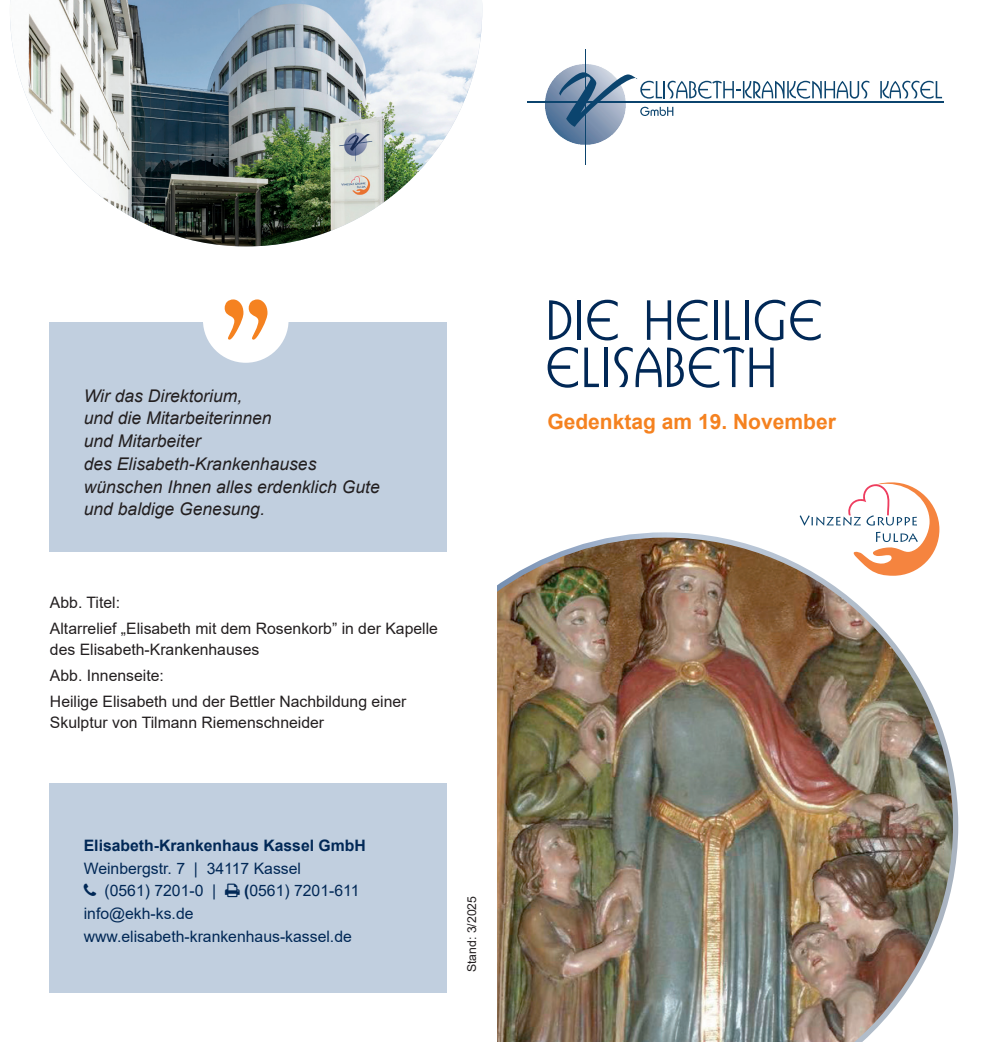
<style>
.page{position:relative;width:993px;height:1042px;background:#fff}
.page>*{position:absolute;margin:0;border:0;box-sizing:border-box;transform-origin:0 0}
.t1{font:500 52.5px/47.2px "Busorama IT Cby BT";letter-spacing:.03em;color:#012856}
.t2{font:700 21px "Arial";color:#f58220}
.t3{font:italic 17.5px/22.8px "Arial";color:#231f20}
.t4{font:15.75px/25.9px "Arial";color:#231f20}
.t5{font:15.75px/22.8px "Arial";color:#012856}
.t6{font:700 15.75px "Arial";color:#012856}
.t7{font:12.25px "Arial";color:#231f20}
.s1{font-weight:700}
</style>
<div class="page">
<img style="left:527px;top:49px;width:416px;height:96px">
<hr style="left:527px;top:102px;width:416px;height:1px;background:#0b446e">
<hr style="left:585px;top:50px;width:1px;height:115px;background:#0b446e">
<svg style="left:880px;top:81px;width:61px;height:18px"></svg>
<svg style="left:559px;top:72px;width:310px;height:55px"></svg>
<svg style="left:799px;top:482px;width:140px;height:48px"></svg>
<img style="left:497px;top:530px;width:462px;height:512px">
<div style="left:49px;top:783px;width:397px;height:210px;background:#c1cfdf"></div>
<div style="left:49px;top:323px;width:397px;height:229px;background:#c1cfdf"></div>
<div style="left:203px;top:277px;width:85px;height:86px;background:#fff;border-radius:50%"></div>
<svg style="left:224px;top:299px;width:19px;height:41px"></svg>
<svg style="left:249px;top:299px;width:18px;height:41px"></svg>
<img style="left:10px;top:0;width:472px;height:246px">
<p class="t3" style="left:84px;top:384px;width:297px">Wir das Direktorium,<br>und die Mitarbeiterinnen<br>und Mitarbeiter<br>des Elisabeth-Krankenhauses wünschen Ihnen alles erdenklich Gute und baldige Genesung.</p>
<p class="t4" style="left:50px;top:589px;width:389px">Abb. Titel:<br>Altarrelief „Elisabeth mit dem Rosenkorb” in der Kapelle</p>
<p class="t4" style="left:50px;top:636px;width:358px">des Elisabeth-Krankenhauses<br>Abb. Innenseite:<br>Heilige Elisabeth und der Bettler Nachbildung einer</p>
<p class="t4" style="left:50px;top:709px;width:275px">Skulptur von Tilmann Riemenschneider</p>
<p class="t6" style="left:84px;top:834px;width:283px">Elisabeth-Krankenhaus Kassel GmbH</p>
<p class="t5" style="left:104px;top:857px;width:198px;text-indent:-21px">Weinbergstr. 7 | 34117 Kassel (0561) 7201-0 |</p>
<p class="t5" style="left:244px;top:879px;width:117px"><span class="s1">(</span>0561) 7201-611</p>
<p class="t5" style="left:84px;top:902px;width:269px">info@ekh-ks.de www.elisabeth-krankenhaus-kassel.de</p>
<p class="t7" style="left:463px;top:972px;width:78px;rotate:-90deg">Stand: 3/2025</p>
<h1 class="t1" style="left:546px;top:297px;width:277px">DIE HEILIGE<br>ELISABETH</h1>
<h2 class="t2" style="left:547px;top:406px;width:290px">Gedenktag am 19. November</h2>
</div>
